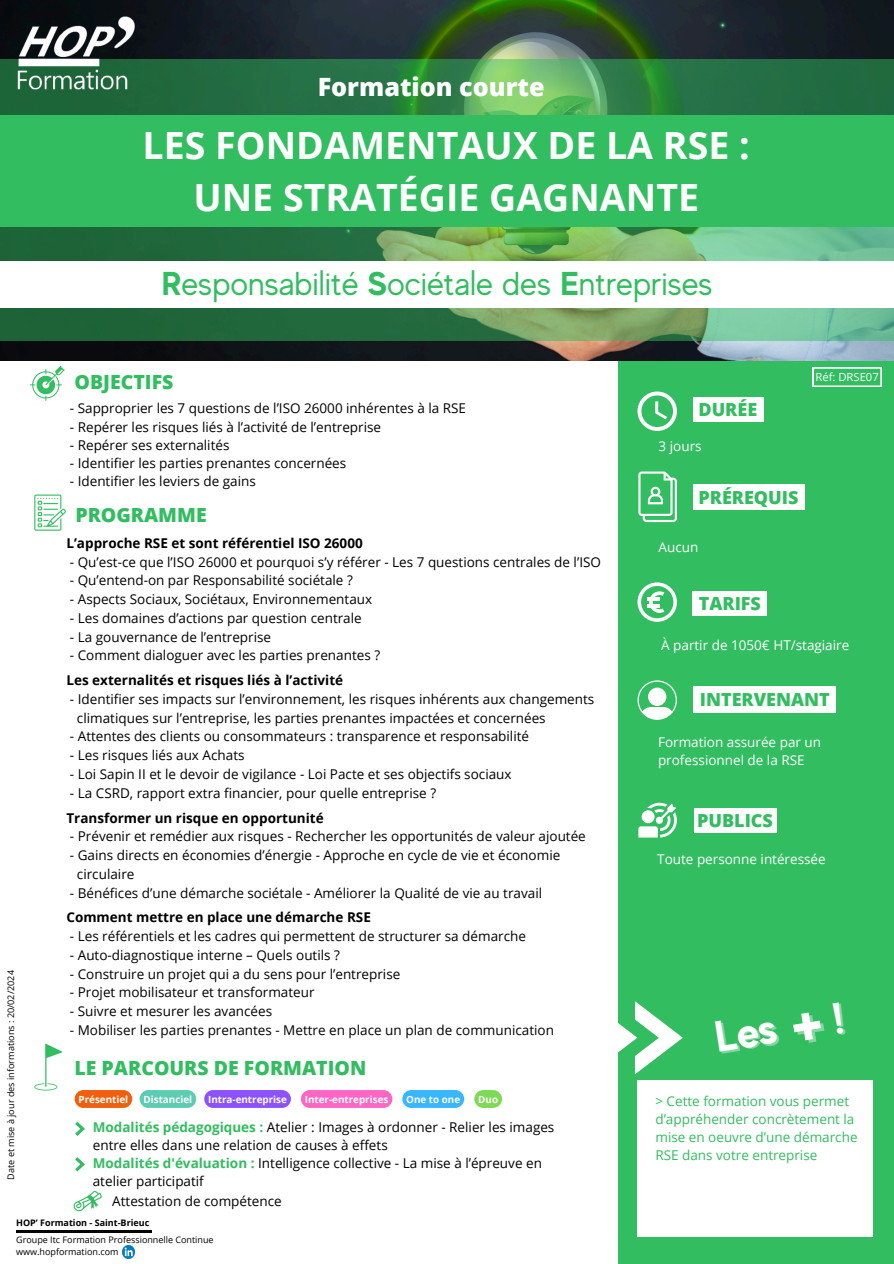
<style>
.page{position:relative;width:894px;height:1264px;background:#fff}
.page>*{position:absolute;margin:0;border:0;box-sizing:border-box;transform-origin:0 0}
.t1{font:700 37.5px/51.8px "Open Sans";color:#fff;text-align:center}
.t2{font:33px "MADE Evolve Sans";color:#32bd60}
.t3{font:800 25.2px "Open Sans";color:#fff}
.t4{font:800 19.5px "Open Sans";color:#32bd60}
.t5{font:800 18px "Open Sans";color:#32bd60}
.t6{font:13.5px/24.8px "Open Sans";color:#000}
.t7{font:13.5px/18px "Open Sans";color:#fff}
.t8{font:13.5px/18px "Open Sans";color:#32bd60}
.t9{font:700 13.5px "Open Sans";color:#000}
.t10{font:11.25px "Open Sans";color:#fff}
.t11{font:700 9.9px "Open Sans";color:#fff}
.t12{font:9.15px "Open Sans";color:#000}
.t13{font:9px "Open Sans";color:#000}
.t14{font:700 9px "Open Sans";color:#000}
.s1{font-weight:700}
.s2{font-weight:700;color:#32bd60}
</style>
<div class="page">
<div style="left:618px;top:204px;width:275px;height:1059px;background:#32bd60"></div>
<img style="left:0;top:0;width:893px;height:360px">
<svg style="left:0;top:59px;width:893px;height:281px;background:#438a54"></svg>
<div style="left:0;top:115px;width:893px;height:112px;background:#32bd60"></div>
<div style="left:0;top:261px;width:893px;height:47px;background:#fff"></div>
<img style="left:0;top:0;width:155px;height:115px">
<svg style="left:30px;top:366px;width:35px;height:35px"></svg>
<svg style="left:34px;top:494px;width:32px;height:36px"></svg>
<svg style="left:34px;top:1043px;width:28px;height:47px"></svg>
<svg style="left:812px;top:367px;width:69px;height:19px"></svg>
<svg style="left:618px;top:1001px;width:64px;height:73px"></svg>
<div style="left:637px;top:1080px;width:236px;height:157px;background:#fff"></div>
<svg style="left:122px;top:1245px;width:12px;height:13px"></svg>
<svg style="left:73px;top:1190px;width:28px;height:20px"></svg>
<hr style="left:16px;top:1230px;width:135px;height:2px;background:#000">
<svg style="left:75px;top:1121px;width:10px;height:14px"></svg>
<svg style="left:75px;top:1157px;width:10px;height:14px"></svg>
<div style="left:75px;top:1090px;width:57px;height:17px;background:#ef5f0d;border-radius:9px"></div>
<div style="left:474px;top:1090px;width:28px;height:17px;background:#7ed957;border-radius:9px"></div>
<div style="left:139px;top:1090px;width:57px;height:17px;background:#5dccb2;border-radius:9px"></div>
<div style="left:301px;top:1090px;width:91px;height:17px;background:#ff66c4;border-radius:9px"></div>
<div style="left:204px;top:1090px;width:87px;height:17px;background:#8c52ff;border-radius:9px"></div>
<div style="left:402px;top:1090px;width:62px;height:17px;background:#38b6ff;border-radius:9px"></div>
<svg style="left:637px;top:391px;width:39px;height:40px"></svg>
<div style="left:692px;top:397px;width:71px;height:25px;background:#fff"></div>
<svg style="left:638px;top:471px;width:38px;height:51px"></svg>
<div style="left:692px;top:484px;width:112px;height:25px;background:#fff"></div>
<svg style="left:637px;top:680px;width:39px;height:39px"></svg>
<div style="left:693px;top:808px;width:83px;height:24px;background:#fff"></div>
<svg style="left:638px;top:802px;width:38px;height:35px"></svg>
<div style="left:693px;top:686px;width:142px;height:26px;background:#fff"></div>
<svg style="left:637px;top:582px;width:39px;height:39px"></svg>
<svg style="left:647px;top:596px;width:12px;height:4px"></svg>
<div style="left:692px;top:591px;width:74px;height:25px;background:#fff"></div>
<h2 class="t3" style="left:317px;top:69px;width:228px">Formation courte</h2>
<p class="t1" style="left:143px;top:119px;width:608px">LES FONDAMENTAUX DE LA RSE :<br>UNE STRATÉGIE GAGNANTE</p>
<h5 class="t12" style="left:4px;top:1179px;width:211px;rotate:-90deg">Date et mise à jour des informations : 20/02/2024</h5>
<h4 class="t2" style="left:162px;top:265px;width:552px"><span class="s1">R</span>esponsabilité <span class="s1">S</span>ociétale des <span class="s1">E</span>ntreprises</h4>
<p class="t4" style="left:74px;top:368px;width:100px">OBJECTIFS</p>
<p class="t6" style="left:70px;top:396px;width:397px">- Sapproprier les 7 questions de l’ISO 26000 inhérentes à la RSE</p>
<p class="t6" style="left:70px;top:414px;width:312px">- Repérer les risques liés à l’activité de l’entreprise</p>
<p class="t6" style="left:70px;top:432px;width:161px">- Repérer ses externalités</p>
<h5 class="t6" style="left:70px;top:450px;width:278px">- Identifier les parties prenantes concernées</h5>
<h5 class="t6" style="left:70px;top:468px;width:187px">- Identifier les leviers de gains</h5>
<h5 class="t4" style="left:75px;top:501px;width:133px">PROGRAMME</h5>
<p class="t5" style="left:698px;top:397px;width:60px">DURÉE</p>
<p class="t7" style="left:658px;top:437px;width:44px">3 jours</p>
<p class="t5" style="left:698px;top:484px;width:102px">PRÉREQUIS</p>
<h6 class="t10" style="left:815px;top:369px;width:65px">Réf: DRSE07</h6>
<h6 class="t9" style="left:66px;top:533px;width:298px">L’approche RSE et sont référentiel ISO 26000</h6>
<h6 class="t6" style="left:70px;top:549px;width:532px">- Qu’est-ce que l’ISO 26000 et pourquoi s’y référer - Les 7 questions centrales de l’ISO</h6>
<h6 class="t6" style="left:70px;top:567px;width:284px">- Qu’entend-on par Responsabilité sociétale ?</h6>
<h6 class="t6" style="left:70px;top:586px;width:304px">- Aspects Sociaux, Sociétaux, Environnementaux</h6>
<h6 class="t6" style="left:70px;top:605px;width:293px">- Les domaines d’actions par question centrale</h6>
<p class="t6" style="left:70px;top:624px;width:203px">- La gouvernance de l’entreprise</p>
<p class="t6" style="left:66px;top:642px;width:315px">- Comment dialoguer avec les parties prenantes ?<br><span class="s1">Les externalités et risques liés à l’activité</span></p>
<p class="t6" style="left:77px;top:689px;width:519px;line-height:18.8px;text-indent:-7px">- Identifier ses impacts sur l’environnement, les risques inhérents aux changements climatiques sur l’entreprise, les parties prenantes impactées et concernées</p>
<p class="t6" style="left:70px;top:724px;width:460px">- Attentes des clients ou consommateurs : transparence et responsabilité</p>
<p class="t6" style="left:70px;top:742px;width:176px">- Les risques liés aux Achats</p>
<p class="t6" style="left:70px;top:761px;width:443px">- Loi Sapin II et le devoir de vigilance - Loi Pacte et ses objectifs sociaux</p>
<p class="t6" style="left:66px;top:780px;width:371px">- La CSRD, rapport extra financier, pour quelle entreprise ?<br><span class="s1">Transformer un risque en opportunité</span></p>
<p class="t6" style="left:70px;top:823px;width:517px">- Prévenir et remédier aux risques - Rechercher les opportunités de valeur ajoutée</p>
<p class="t6" style="left:70px;top:842px;width:491px">- Gains directs en économies d’énergie - Approche en cycle de vie et économie</p>
<h5 class="t6" style="left:77px;top:861px;width:59px">circulaire</h5>
<h5 class="t6" style="left:66px;top:880px;width:477px">- Bénéfices d’une démarche sociétale - Améliorer la Qualité de vie au travail<br><span class="s1">Comment mettre en place une démarche RSE</span></h5>
<h5 class="t6" style="left:70px;top:923px;width:457px">- Les référentiels et les cadres qui permettent de structurer sa démarche</h5>
<h6 class="t6" style="left:70px;top:942px;width:271px">- Auto-diagnostique interne – Quels outils ?</h6>
<h6 class="t6" style="left:70px;top:961px;width:332px">- Construire un projet qui a du sens pour l’entreprise</h6>
<h6 class="t6" style="left:70px;top:979px;width:246px">- Projet mobilisateur et transformateur</h6>
<h6 class="t6" style="left:70px;top:998px;width:204px">- Suivre et mesurer les avancées</h6>
<h6 class="t6" style="left:70px;top:1017px;width:485px">- Mobiliser les parties prenantes - Mettre en place un plan de communication</h6>
<h6 class="t4" style="left:74px;top:1054px;width:293px">LE PARCOURS DE FORMATION</h6>
<p class="t7" style="left:658px;top:537px;width:41px">Aucun</p>
<p class="t5" style="left:698px;top:591px;width:64px">TARIFS</p>
<p class="t7" style="left:661px;top:635px;width:189px">À partir de 1050€ HT/stagiaire</p>
<p class="t5" style="left:699px;top:686px;width:131px">INTERVENANT</p>
<h5 class="t7" style="left:657px;top:732px;width:164px">Formation assurée par un professionnel de la RSE</h5>
<p class="t5" style="left:697px;top:808px;width:77px">PUBLICS</p>
<p class="t7" style="left:657px;top:850px;width:170px">Toute personne intéressée</p>
<h6 class="t11" style="left:78px;top:1092px;width:51px">Présentiel</h6>
<h5 class="t11" style="left:143px;top:1092px;width:50px">Distanciel</h5>
<h6 class="t11" style="left:208px;top:1092px;width:80px">Intra-entreprise</h6>
<h6 class="t11" style="left:305px;top:1092px;width:85px">Inter-entreprises</h6>
<h6 class="t11" style="left:406px;top:1092px;width:55px">One to one</h6>
<p class="t11" style="left:478px;top:1092px;width:21px">Duo</p>
<h6 class="t8" style="left:655px;top:1091px;width:203px">&gt; Cette formation vous permet d’appréhender concrètement la mise en oeuvre d’une démarche<br>RSE dans votre entreprise</h6>
<p class="t6" style="left:93px;top:1117px;width:463px;line-height:18px"><span class="s2">Modalités pédagogiques :</span> Atelier : Images à ordonner - Relier les images entre elles dans une relation de causes à effets<br><span class="s2">Modalités d'évaluation :</span> Intelligence collective - La mise à l’épreuve en atelier participatif</p>
<h5 class="t6" style="left:112px;top:1187px;width:171px">Attestation de compétence</h5>
<p class="t14" style="left:16px;top:1216px;width:135px">HOP’ Formation - Saint-Brieuc</p>
<p class="t13" style="left:16px;top:1233px;width:199px">Groupe Itc Formation Professionnelle Continue</p>
<h5 class="t13" style="left:16px;top:1245px;width:104px">www.hopformation.com</h5>
</div>
